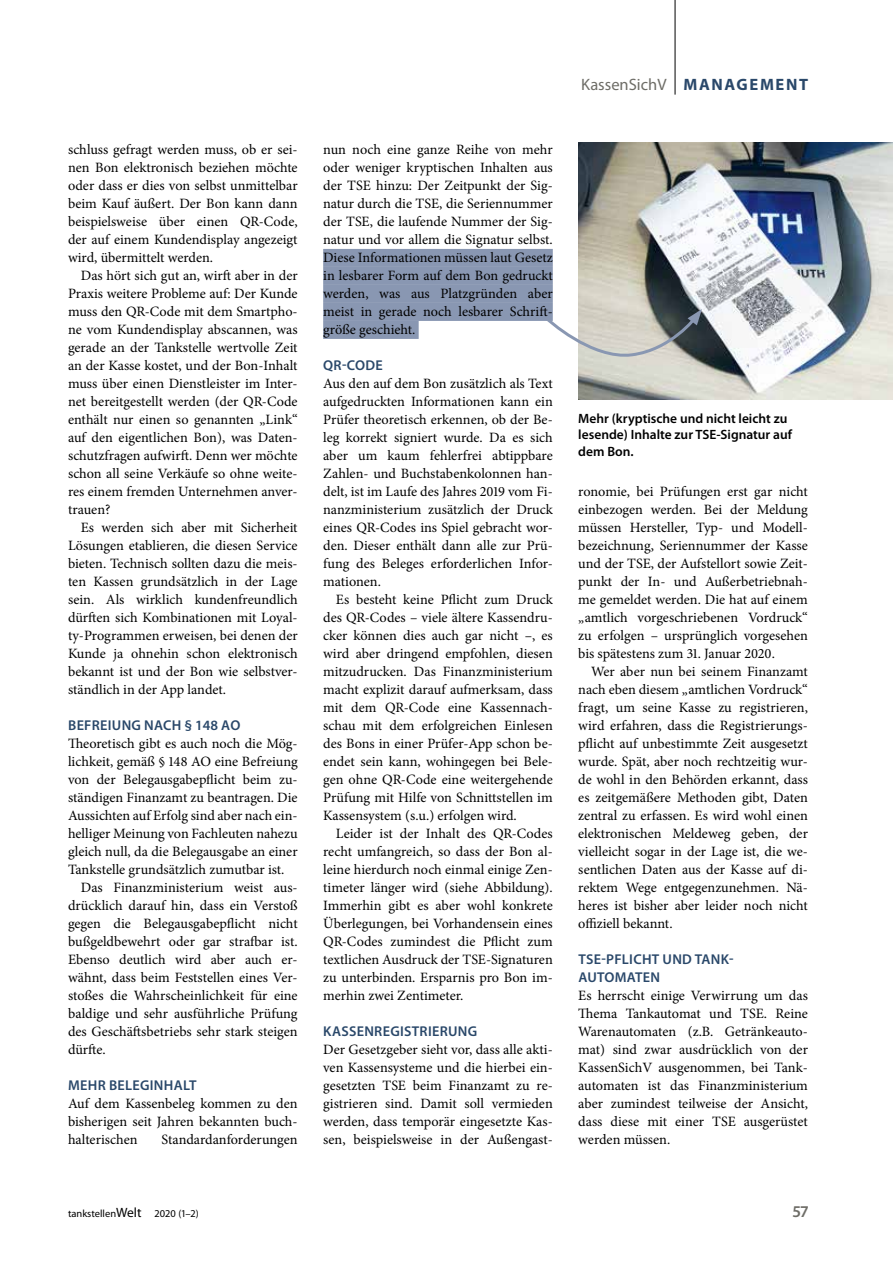
<style>
.page{position:relative;width:893px;height:1263px;background:#fff}
.page>*{position:absolute;margin:0;border:0;box-sizing:border-box;transform-origin:0 0}
.t1{font:16.5px "Myriad Pro";color:#6e6d67}
.t2{font:600 16.5px "Myriad Pro";color:#6e6d67}
.t3{font:14.25px/18px "Minion Pro";color:#000;text-align:justify}
.t4{font:600 14.25px/18px "Myriad Pro";letter-spacing:.02em;color:#2a486a}
.t5{font:600 13.5px/16.5px "Myriad Pro";color:#000}
.t6{font:10.5px "Myriad Pro";color:#000}
.s1{font-weight:700;color:#2a486a}
.s2{font-size:13.5px}
</style>
<div class="page">
<hr style="left:675px;top:0;width:1px;height:95px;background:#000">
<div style="left:323px;top:249px;width:230px;height:18px;background:#8997b2"></div>
<div style="left:323px;top:267px;width:230px;height:18px;background:#8997b2"></div>
<div style="left:323px;top:285px;width:230px;height:18px;background:#8997b2"></div>
<div style="left:323px;top:303px;width:230px;height:18px;background:#8997b2"></div>
<div style="left:323px;top:321px;width:96px;height:18px;background:#8997b2"></div>
<img style="left:578px;top:142px;width:315px;height:258px">
<svg style="left:547px;top:309px;width:155px;height:51px"></svg>
<p class="t3" style="left:68px;top:141px;width:231px">schluss gefragt werden muss, ob er sei&shy;nen Bon elektronisch beziehen möchte oder dass er dies von selbst unmittelbar beim Kauf äußert. Der Bon kann dann beispielsweise über einen QR-Code, der auf einem Kundendisplay angezeigt wird, übermittelt werden.</p>
<p class="t3" style="left:68px;top:267px;width:231px;text-indent:13px">Das hört sich gut an, wirft aber in der Praxis weitere Probleme auf: Der Kunde muss den QR-Code mit dem Smartpho&shy;ne vom Kundendisplay abscannen, was gerade an der Tankstelle wertvolle Zeit an der Kasse kostet, und der Bon-Inhalt muss über einen Dienstleister im Inter&shy;net bereitgestellt werden (der QR-Code enthält nur einen so genannten „Link“ auf den eigentlichen Bon), was Daten&shy;schutzfragen aufwirft. Denn wer möchte schon all seine Verkäufe so ohne weite&shy;res einem fremden Unternehmen anver&shy;trauen?</p>
<p class="t3" style="left:68px;top:519px;width:231px;text-indent:13px">Es werden sich aber mit Sicherheit Lösungen etablieren, die diesen Service bieten. Technisch sollten dazu die meis&shy;ten Kassen grundsätzlich in der Lage sein. Als wirklich kundenfreundlich dürften sich Kombinationen mit Loyal&shy;ty-Programmen erweisen, bei denen der Kunde ja ohnehin schon elektronisch bekannt ist und der Bon wie selbstver&shy;ständlich in der App landet.</p>
<p class="t4" style="left:68px;top:716px;width:174px">BEFREIUNG NACH § 148 AO</p>
<p class="t3" style="left:68px;top:735px;width:231px">Theoretisch gibt es auch noch die Mög-</p>
<p class="t3" style="left:68px;top:753px;width:231px">lichkeit, gemäß § 148 AO eine Befreiung</p>
<p class="t3" style="left:68px;top:771px;width:231px">von der Belegausgabepflicht beim zu-</p>
<p class="t3" style="left:68px;top:789px;width:231px">ständigen Finanzamt zu beantragen. Die</p>
<p class="t3" style="left:68px;top:807px;width:231px">Aussichten auf Erfolg sind aber nach ein-</p>
<p class="t3" style="left:68px;top:825px;width:231px">helliger Meinung von Fachleuten nahezu</p>
<p class="t3" style="left:68px;top:843px;width:231px">gleich null, da die Belegausgabe an einer</p>
<p class="t3" style="left:68px;top:861px;width:218px">Tankstelle grundsätzlich zumutbar ist.</p>
<p class="t3" style="left:81px;top:879px;width:218px">Das Finanzministerium weist aus-</p>
<p class="t3" style="left:68px;top:897px;width:231px">drücklich darauf hin, dass ein Verstoß</p>
<p class="t3" style="left:68px;top:915px;width:231px">gegen die Belegausgabepflicht nicht</p>
<p class="t3" style="left:68px;top:933px;width:231px">bußgeldbewehrt oder gar strafbar ist.</p>
<p class="t3" style="left:68px;top:951px;width:231px">Ebenso deutlich wird aber auch er-</p>
<p class="t3" style="left:68px;top:969px;width:231px">wähnt, dass beim Feststellen eines Ver-</p>
<p class="t3" style="left:68px;top:987px;width:231px">stoßes die Wahrscheinlichkeit für eine</p>
<p class="t3" style="left:68px;top:1005px;width:231px">baldige und sehr ausführliche Prüfung</p>
<p class="t3" style="left:68px;top:1023px;width:231px">des Geschäftsbetriebs sehr stark steigen</p>
<p class="t3" style="left:68px;top:1041px;width:39px">dürfte.</p>
<p class="t4" style="left:68px;top:1076px;width:130px">MEHR BELEGINHALT</p>
<p class="t3" style="left:68px;top:1095px;width:231px">Auf dem Kassenbeleg kommen zu den bisherigen seit Jahren bekannten buch&shy;halterischen</p>
<p class="t3" style="left:162px;top:1131px;width:138px">Standardanforderungen</p>
<p class="t3" style="left:323px;top:141px;width:231px">nun noch eine ganze Reihe von mehr oder weniger kryptischen Inhalten aus der TSE hinzu: Der Zeitpunkt der Sig&shy;natur durch die TSE, die Seriennummer der TSE, die laufende Nummer der Sig&shy;natur und vor allem die Signatur selbst.<br>Diese Informationen müssen laut Gesetz in lesbarer Form auf dem Bon gedruckt werden, was aus Platzgründen aber meist in gerade noch lesbarer Schrift&shy;größe geschieht.</p>
<p class="t4" style="left:323px;top:356px;width:61px">QR-CODE</p>
<p class="t3" style="left:323px;top:375px;width:231px">Aus den auf dem Bon zusätzlich als Text aufgedruckten Informationen kann ein Prüfer theoretisch erkennen, ob der Be&shy;leg korrekt signiert wurde. Da es sich aber um kaum fehlerfrei abtippbare Zahlen- und Buchstabenkolonnen han&shy;delt, ist im Laufe des Jahres 2019 vom Fi&shy;nanzministerium zusätzlich der Druck eines QR-Codes ins Spiel gebracht wor&shy;den. Dieser enthält dann alle zur Prü&shy;fung des Beleges erforderlichen Infor&shy;mationen.</p>
<p class="t3" style="left:323px;top:591px;width:231px;text-indent:13px">Es besteht keine Pflicht zum Druck des QR-Codes – viele ältere Kassendru&shy;cker können dies auch gar nicht –, es wird aber dringend empfohlen, diesen mitzudrucken. Das Finanzministerium macht explizit darauf aufmerksam, dass mit dem QR-Code eine Kassennach&shy;schau mit dem erfolgreichen Einlesen des Bons in einer Prüfer-App schon be&shy;endet sein kann, wohingegen bei Bele&shy;gen ohne QR-Code eine weitergehende Prüfung mit Hilfe von Schnittstellen im Kassensystem (s.u.) erfolgen wird.</p>
<p class="t3" style="left:323px;top:825px;width:231px;text-indent:13px">Leider ist der Inhalt des QR-Codes recht umfangreich, so dass der Bon al&shy;leine hierdurch noch einmal einige Zen&shy;timeter länger wird (siehe Abbildung).<br>Immerhin gibt es aber wohl konkrete Überlegungen, bei Vorhandensein eines QR-Codes zumindest die Pflicht zum textlichen Ausdruck der TSE-Signaturen zu unterbinden. Ersparnis pro Bon im&shy;merhin zwei Zentimeter.</p>
<p class="t4" style="left:323px;top:1022px;width:155px">KASSENREGISTRIERUNG</p>
<p class="t3" style="left:323px;top:1041px;width:231px">Der Gesetzgeber sieht vor, dass alle akti&shy;ven Kassensysteme und die hierbei ein&shy;gesetzten TSE beim Finanzamt zu re&shy;gistrieren sind. Damit soll vermieden werden, dass temporär eingesetzte Kas&shy;sen, beispielsweise in der Außengast-</p>
<p class="t1" style="left:581px;top:74px;width:228px">KassenSichV <span class="s1">MANAGEMENT</span></p>
<p class="t5" style="left:578px;top:410px;width:215px">Mehr (kryptische und nicht leicht zu lesende) Inhalte zur TSE-Signatur auf dem Bon.</p>
<p class="t3" style="left:578px;top:483px;width:231px">ronomie, bei Prüfungen erst gar nicht einbezogen werden. Bei der Meldung müssen Hersteller, Typ- und Modell&shy;bezeichnung, Seriennummer der Kasse und der TSE, der Aufstellort sowie Zeit&shy;punkt der In- und Außerbetriebnah&shy;me gemeldet werden. Die hat auf einem „amtlich vorgeschriebenen Vordruck“ zu erfolgen – ursprünglich vorgesehen bis spätestens zum 31. Januar 2020.</p>
<p class="t3" style="left:578px;top:663px;width:231px;text-indent:13px">Wer aber nun bei seinem Finanzamt nach eben diesem „amtlichen Vordruck“ fragt, um seine Kasse zu registrieren, wird erfahren, dass die Registrierungs&shy;pflicht auf unbestimmte Zeit ausgesetzt wurde. Spät, aber noch rechtzeitig wur&shy;de wohl in den Behörden erkannt, dass es zeitgemäßere Methoden gibt, Daten zentral zu erfassen. Es wird wohl einen elektronischen Meldeweg geben, der vielleicht sogar in der Lage ist, die we&shy;sentlichen Daten aus der Kasse auf di&shy;rektem Wege entgegenzunehmen. Nä&shy;heres ist bisher aber leider noch nicht offiziell bekannt.</p>
<p class="t4" style="left:578px;top:950px;width:157px">TSE-PFLICHT UND TANK-<br>AUTOMATEN</p>
<p class="t3" style="left:578px;top:987px;width:231px">Es herrscht einige Verwirrung um das Thema Tankautomat und TSE. Reine Warenautomaten (z.B. Getränkeauto&shy;mat) sind zwar ausdrücklich von der KassenSichV ausgenommen, bei Tank&shy;automaten ist das Finanzministerium aber zumindest teilweise der Ansicht, dass diese mit einer TSE ausgerüstet werden müssen.</p>
<p class="t6" style="left:68px;top:1206px;width:132px">tankstellen<span class="s2">Welt</span> 2020 (1–2)</p>
<p class="t2" style="left:793px;top:1200px;width:17px">57</p>
</div>
